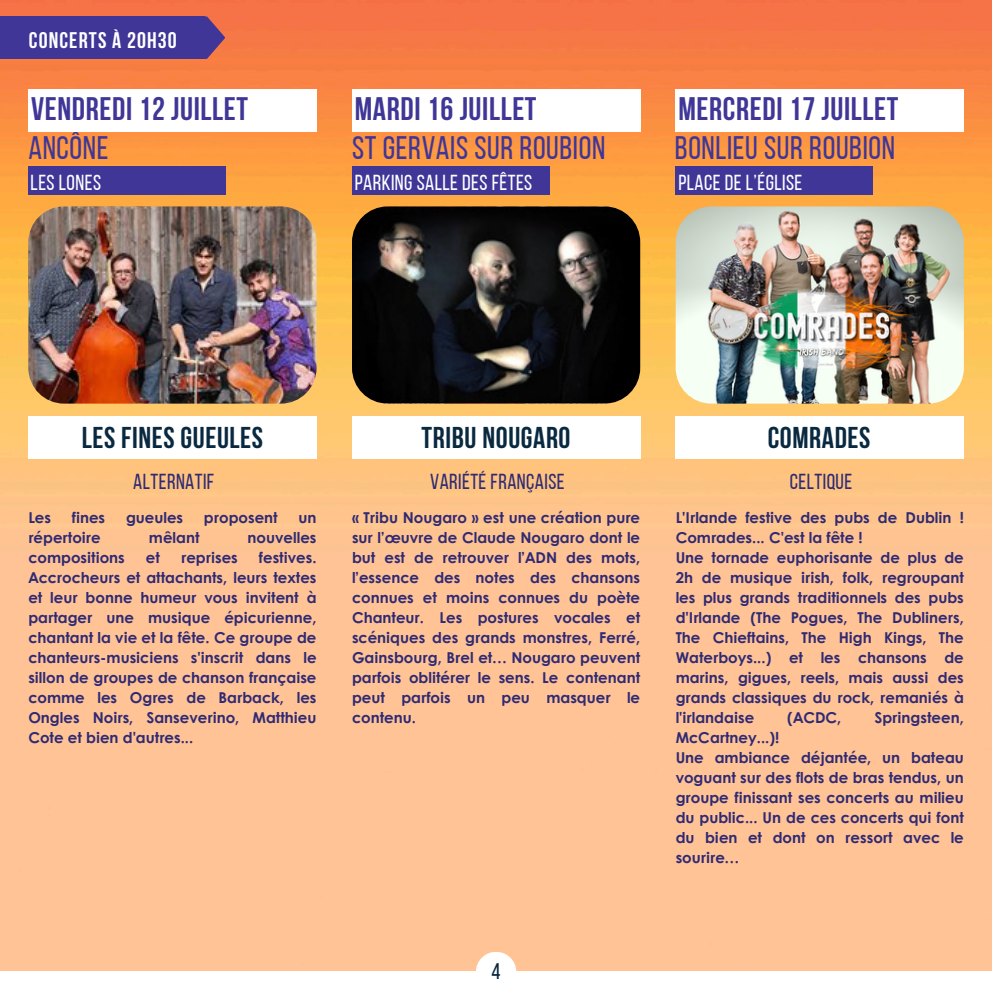
<style>
.page{position:relative;width:992px;height:992px;background:#fff}
.page>*{position:absolute;margin:0;border:0;box-sizing:border-box;transform-origin:0 0}
.t1{font:700 32.5px "Bebas Neue";letter-spacing:.02em;color:#3f3697}
.t2{font:32.5px "Bebas Neue";letter-spacing:.02em;color:#3f3697}
.t3{font:700 30px "Bebas Neue";letter-spacing:.02em;color:#092940}
.t4{font:700 22.5px "Bebas Neue";letter-spacing:.05em;color:#fff}
.t5{font:22.5px "Bebas Neue";color:#092940}
.t6{font:21.75px "Bebas Neue";letter-spacing:.02em;color:#fff}
.t7{font:21.75px "Bebas Neue";letter-spacing:.02em;color:#2f2a73}
.t8{font:700 15px/20px "Century Gothic";color:#2f2a73;text-align:justify}
</style>
<div class="page">
<img style="left:0;top:0;width:992px;height:971px">
<div style="left:28px;top:167px;width:198px;height:28px;background:#3f3697"></div>
<img style="left:28px;top:206px;width:288px;height:198px;border-radius:36px">
<div style="left:28px;top:89px;width:289px;height:43px;background:#fff"></div>
<div style="left:28px;top:416px;width:289px;height:43px;background:#fff"></div>
<img style="left:352px;top:206px;width:288px;height:198px;border-radius:36px">
<div style="left:352px;top:89px;width:288px;height:43px;background:#fff"></div>
<div style="left:352px;top:416px;width:288px;height:43px;background:#fff"></div>
<div style="left:676px;top:167px;width:197px;height:28px;background:#3f3697"></div>
<img style="left:676px;top:206px;width:287px;height:198px;border-radius:36px">
<div style="left:676px;top:89px;width:288px;height:43px;background:#fff"></div>
<div style="left:675px;top:416px;width:288px;height:43px;background:#fff"></div>
<div style="left:352px;top:167px;width:197px;height:28px;background:#3f3697"></div>
<div style="left:476px;top:952px;width:40px;height:40px;background:#fff;border-radius:50%"></div>
<div style="left:0;top:16px;width:204px;height:43px;background:#3f3697"></div>
<svg style="left:204px;top:16px;width:21px;height:43px"></svg>
<p class="t4" style="left:29px;top:31px;width:149px">CONCERTS À 20H30</p>
<h1 class="t1" style="left:31px;top:96px;width:219px">VENDREDI 12 JUILLET</h1>
<h2 class="t1" style="left:355px;top:96px;width:183px">MARDI 16 JUILLET</h2>
<p class="t1" style="left:678px;top:96px;width:222px">MERCREDI 17 JUILLET</p>
<h3 class="t2" style="left:28px;top:134px;width:82px">ANCÔNE</h3>
<p class="t2" style="left:352px;top:134px;width:255px">ST GERVAIS SUR ROUBION</p>
<p class="t2" style="left:675px;top:134px;width:222px">BONLIEU SUR ROUBION</p>
<h4 class="t6" style="left:31px;top:174px;width:72px">LES LONES</h4>
<h4 class="t6" style="left:355px;top:174px;width:179px">PARKING SALLE DES FÊTES</h4>
<h1 class="t6" style="left:678px;top:174px;width:125px">PLACE DE L’ÉGLISE</h1>
<h1 class="t3" style="left:82px;top:426px;width:183px">LES FINES GUEULES</h1>
<h2 class="t3" style="left:422px;top:426px;width:150px">TRIBU NOUGARO</h2>
<h4 class="t3" style="left:768px;top:426px;width:104px">COMRADES</h4>
<p class="t7" style="left:133px;top:473px;width:83px">ALTERNATIF</p>
<h1 class="t8" style="left:28px;top:507px;width:24px">Les</h1>
<h1 class="t8" style="left:72px;top:507px;width:35px">fines</h1>
<h1 class="t8" style="left:126px;top:507px;width:59px">gueules</h1>
<h1 class="t8" style="left:204px;top:507px;width:75px">proposent</h1>
<h1 class="t8" style="left:299px;top:507px;width:20px">un</h1>
<h1 class="t8" style="left:28px;top:527px;width:74px">répertoire</h1>
<h1 class="t8" style="left:149px;top:527px;width:52px">mêlant</h1>
<h1 class="t8" style="left:248px;top:527px;width:70px">nouvelles</h1>
<h1 class="t8" style="left:28px;top:547px;width:98px">compositions</h1>
<h1 class="t8" style="left:146px;top:547px;width:16px">et</h1>
<h1 class="t8" style="left:181px;top:547px;width:58px">reprises</h1>
<h1 class="t8" style="left:28px;top:547px;width:290px;text-indent:231px">festives.<br>Accrocheurs et attachants, leurs textes et leur bonne humeur vous invitent à partager une musique épicurienne, chantant la vie et la fête. Ce groupe de chanteurs-musiciens s'inscrit dans le sillon de groupes de chanson française comme les Ogres de Barback, les Ongles Noirs, Sanseverino, Matthieu Cote et bien d'autres...</h1>
<h1 class="t7" style="left:430px;top:473px;width:136px">VARIÉTÉ FRANÇAISE</h1>
<h4 class="t8" style="left:352px;top:507px;width:290px">« Tribu Nougaro » est une création pure sur l’œuvre de Claude Nougaro dont le but est de retrouver l’ADN des mots, l’essence des notes des chansons connues et moins connues du poète Chanteur. Les postures vocales et scéniques des grands monstres, Ferré, Gainsbourg, Brel et… Nougaro peuvent parfois oblitérer le sens. Le contenant peut parfois un peu masquer le contenu.</h4>
<h2 class="t7" style="left:790px;top:473px;width:64px">CELTIQUE</h2>
<h4 class="t8" style="left:676px;top:507px;width:290px">L'Irlande festive des pubs de Dublin !<br>Comrades... C'est la fête !</h4>
<h1 class="t8" style="left:676px;top:547px;width:290px">Une tornade euphorisante de plus de 2h de musique irish, folk, regroupant les plus grands traditionnels des pubs d'Irlande (The Pogues, The Dubliners, The Chieftains, The High Kings, The Waterboys...) et les chansons de marins, gigues, reels, mais aussi des grands classiques du rock, remaniés à l'irlandaise</h1>
<h1 class="t8" style="left:787px;top:707px;width:56px">(ACDC,</h1>
<h1 class="t8" style="left:874px;top:707px;width:91px">Springsteen,</h1>
<h1 class="t8" style="left:676px;top:727px;width:105px">McCartney...)!</h1>
<h4 class="t8" style="left:676px;top:747px;width:290px">Une ambiance déjantée, un bateau voguant sur des flots de bras tendus, un groupe finissant ses concerts au milieu du public... Un de ces concerts qui font du bien et dont on ressort avec le sourire…</h4>
<p class="t5" style="left:492px;top:962px;width:11px">4</p>
</div>
